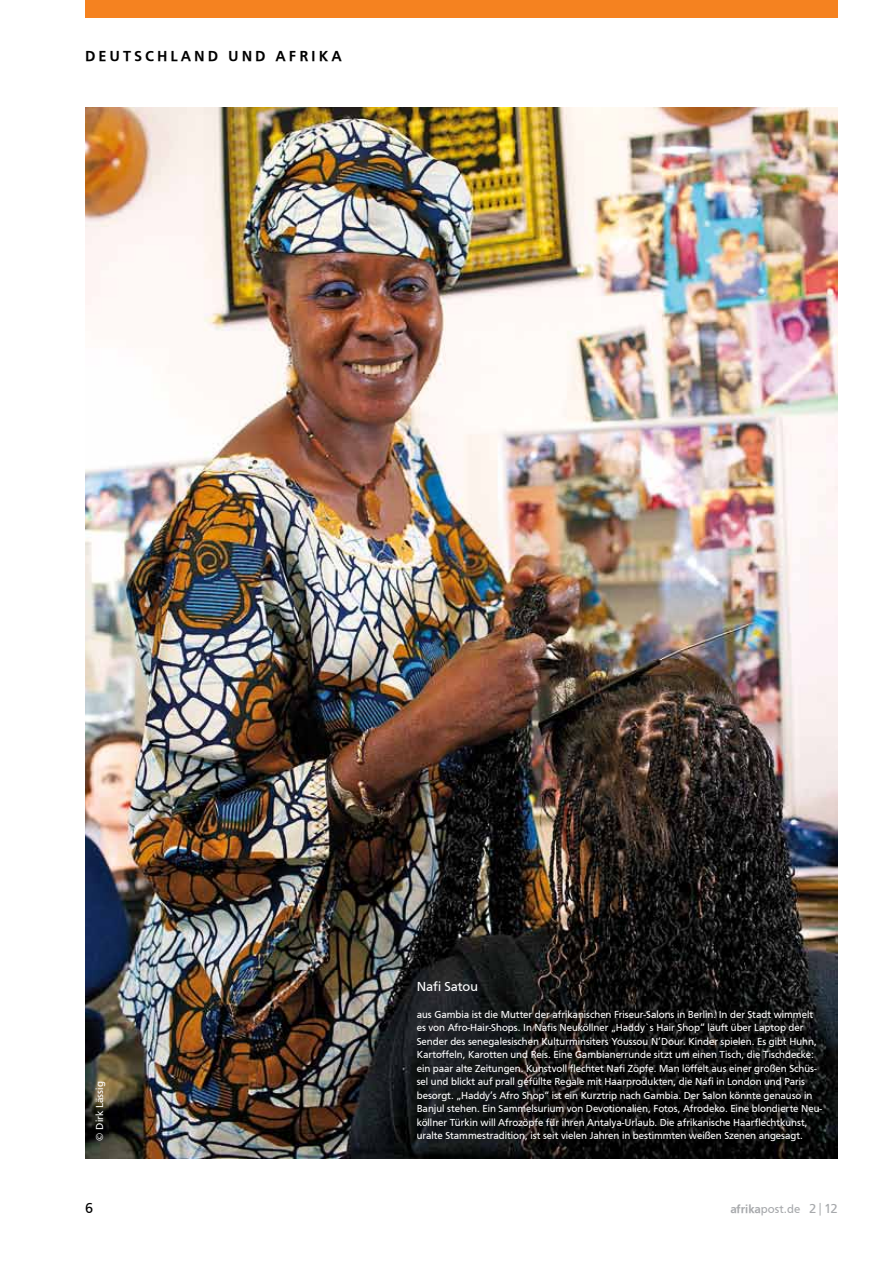
<style>
.page{position:relative;width:893px;height:1263px;background:#fff}
.page>*{position:absolute;margin:0;border:0;box-sizing:border-box;transform-origin:0 0}
.t1{font:500 15px "Front Page";letter-spacing:.2em;color:#000}
.t2{font:15px "Front Page";color:#000}
.t3{font:13.5px "Front Page";color:#fff}
.t4{font:12px "Front Page";color:#a7a9ac}
.t5{font:10.5px/13.5px "Front Page";color:#fff}
.s1{font-weight:500}
.s2{font-size:13.5px}
.s3{font-weight:300;font-size:15px}
</style>
<div class="page">
<div style="left:85px;top:0;width:753px;height:17px;background:#f58220"></div>
<img style="left:85px;top:108px;width:753px;height:1050px">
<h1 class="t1" style="left:85px;top:47px;width:256px">DEUTSCHLA ND UND AF RIKA</h1>
<p class="t5" style="left:93px;top:1140px;width:61px;rotate:-90deg">© Dirk Lässig</p>
<p class="t3" style="left:417px;top:978px;width:63px">Nafi Satou</p>
<p class="t5" style="left:417px;top:1007px;width:407px">aus Gambia ist die Mutter der afrikanischen Friseur-Salons in Berlin. In der Stadt wimmelt es von Afro-Hair-Shops. In Nafis Neuköllner „Haddy`s Hair Shop“ läuft über Laptop der Sender des senegalesischen Kulturminsiters Youssou N’Dour. Kinder spielen. Es gibt Huhn, Kartoffeln, Karotten und Reis. Eine Gambianerrunde sitzt um einen Tisch, die Tischdecke: ein paar alte Zeitungen. Kunstvoll flechtet Nafi Zöpfe. Man löffelt aus einer großen Schüs&shy;sel und blickt auf prall gefüllte Regale mit Haarprodukten, die Nafi in London und Paris besorgt. „Haddy’s Afro Shop“ ist ein Kurztrip nach Gambia. Der Salon könnte genauso in Banjul stehen. Ein Sammelsurium von Devotionalien, Fotos, Afrodeko. Eine blondierte Neu&shy;köllner Türkin will Afrozöpfe für ihren Antalya-Urlaub. Die afrikanische Haarflechtkunst,</p>
<p class="t5" style="left:417px;top:1129px;width:388px">uralte Stammestradition, ist seit vielen Jahren in bestimmten weißen Szenen angesagt.</p>
<h1 class="t2" style="left:85px;top:1199px;width:10px">6</h1>
<p class="t4" style="left:730px;top:1202px;width:109px"><span class="s1">AFRIKA</span>post.de <span class="s2">2</span><span class="s3">|</span><span class="s2">12</span></p>
</div>
